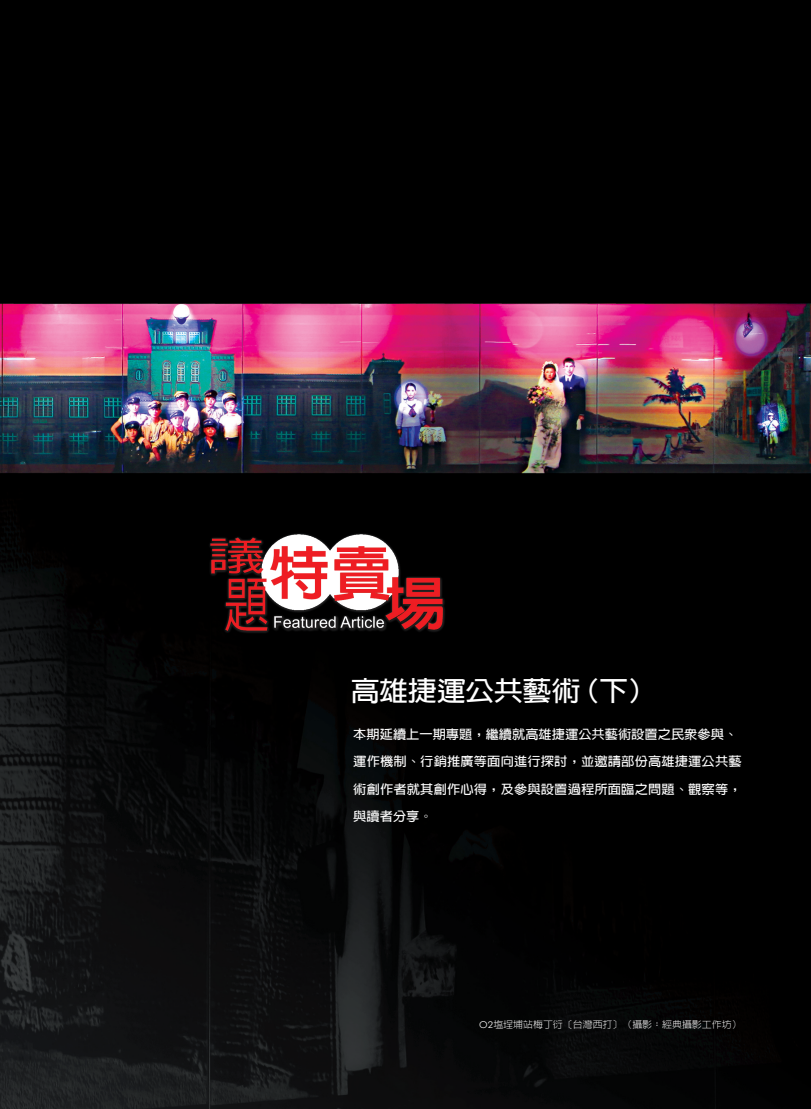
<style>
.page{position:relative;width:811px;height:1109px;background:#fff}
.page>*{position:absolute;margin:0;border:0;box-sizing:border-box;transform-origin:0 0}
.大標中文{font:700 27px "Lin Gothic";letter-spacing:-.02em;color:#fff;scale:1.08 1}
.內文中標{font:700 12.6px/27px "Lin Gothic";letter-spacing:.01em;color:#fff;text-align:justify;scale:1.05 1}
.圖說英{font:300 9.45px "Lin Gothic";color:#fff;scale:1.05 1}
.s1{font-family:"Futura BT";font-size:9.3px}
.s2{font-family:"Koz Go Pro"}
</style>
<div class="page">
<img style="left:0;top:0;width:810px;height:1108px">
<img style="left:201px;top:528px;width:251px;height:107px">
<p class="大標中文" style="left:351px;top:676px;width:284px">高雄捷運公共藝術（下）</p>
<p class="內文中標" style="left:353px;top:721px;width:367px">本期延續上一期專題，繼續就高雄捷運公共藝術設置之民眾參與、</p>
<p class="內文中標" style="left:353px;top:748px;width:371px">運作機制、行銷推廣等面向進行探討，並邀請部份高雄捷運公共藝術創作者就其創作心得，及參與設置過程所面臨之問題、觀察等，與讀者分享。</p>
<p class="圖說英" style="left:479px;top:1019px;width:251px"><span class="s1">O2</span><span class="s2">塩</span>埕埔站梅丁衍〔台灣西打〕（攝影：經典攝影工作坊）</p>
</div>
